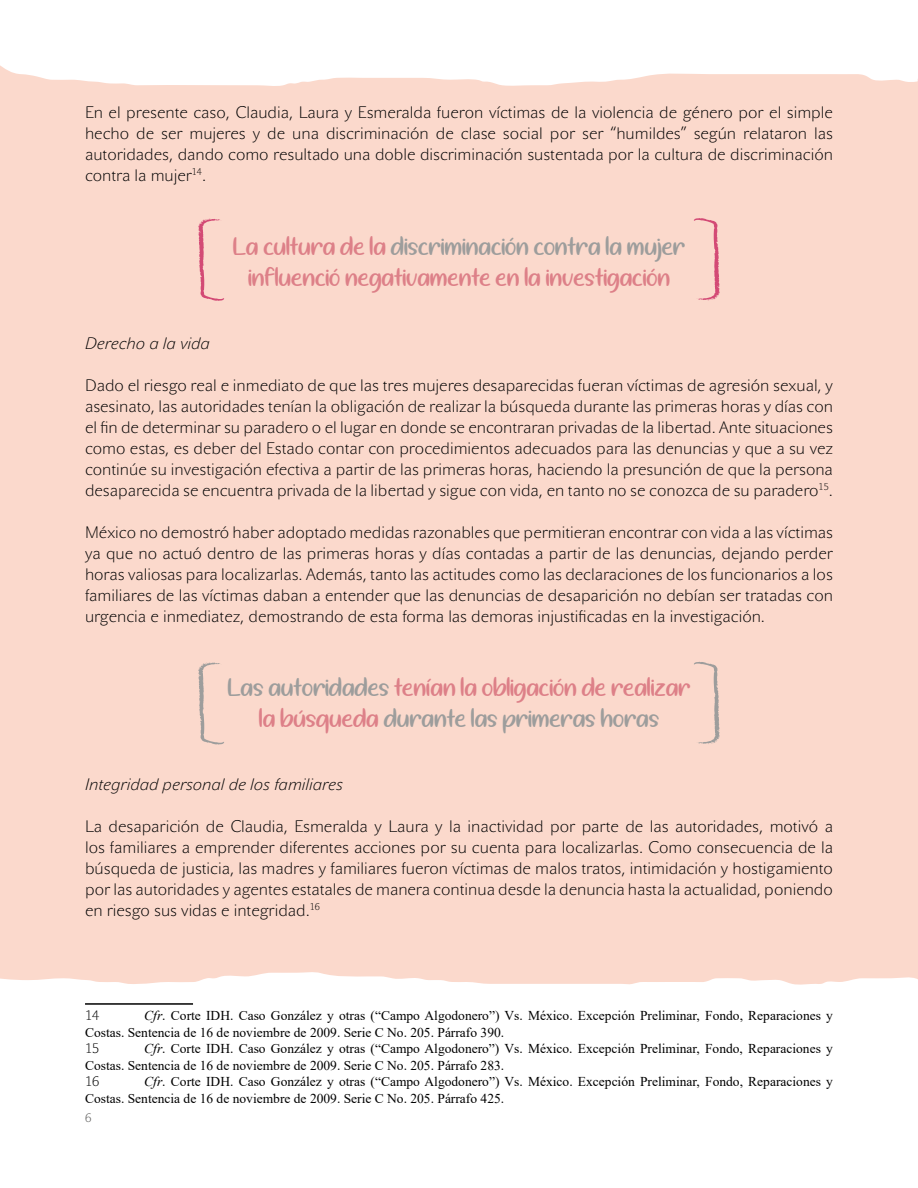
<style>
.page{position:relative;width:918px;height:1188px;background:#fff}
.page>*{position:absolute;margin:0;border:0;box-sizing:border-box;transform-origin:0 0}
.t1{font:25.5px/31.5px "Keepthe Faith";color:#dd8088;text-align:center}
.t2{font:16.5px/21px "John Sans White Pro";color:#000;text-align:justify}
.t3{font:italic 16.5px "John Sans White Pro";color:#000}
.t4{font:13.5px/16.5px "Times New Roman";color:#000}
.t5{font:13.5px "John Sans White Pro";color:#000}
.t6{font:12px "John Sans White Pro";color:#575756}
.s1{color:#9d9d9c}
.s2{font-style:italic}
</style>
<div class="page">
<div style="left:0;top:65px;width:918px;height:920px;background:#fbd9cc"></div>
<hr style="left:85px;top:1003px;width:108px;height:2px;background:#000">
<svg style="left:198px;top:218px;width:26px;height:83px;background:#f4c2be"></svg>
<svg style="left:694px;top:218px;width:26px;height:83px;background:#f4c2be"></svg>
<svg style="left:198px;top:662px;width:26px;height:83px;background:#ebcfc4"></svg>
<svg style="left:694px;top:662px;width:26px;height:83px;background:#ebcfc4"></svg>
<p class="t2" style="left:85px;top:102px;width:749px">En el presente caso, Claudia, Laura y Esmeralda fueron víctimas de la violencia de género por el simple hecho de ser mujeres y de una discriminación de clase social por ser “humildes” según relataron las autoridades, dando como resultado una doble discriminación sustentada por la cultura de discriminación contra la mujer<sup>14</sup>.</p>
<h1 class="t1" style="left:233px;top:231px;width:454px">La cultura de la <span class="s1">discriminación contra la mujer </span>influenció negativamente en la investigación</h1>
<p class="t3" style="left:85px;top:333px;width:126px">Derecho a la vida</p>
<p class="t2" style="left:85px;top:375px;width:749px">Dado el riesgo real e inmediato de que las tres mujeres desaparecidas fueran víctimas de agresión sexual, y asesinato, las autoridades tenían la obligación de realizar la búsqueda durante las primeras horas y días con el fin de determinar su paradero o el lugar en donde se encontraran privadas de la libertad. Ante situaciones como estas, es deber del Estado contar con procedimientos adecuados para las denuncias y que a su vez continúe su investigación efectiva a partir de las primeras horas, haciendo la presunción de que la persona desaparecida se encuentra privada de la libertad y sigue con vida, en tanto no se conozca de su paradero<sup>15</sup>.</p>
<p class="t2" style="left:85px;top:522px;width:749px">México no demostró haber adoptado medidas razonables que permitieran encontrar con vida a las víctimas ya que no actuó dentro de las primeras horas y días contadas a partir de las denuncias, dejando perder horas valiosas para localizarlas. Además, tanto las actitudes como las declaraciones de los funcionarios a los familiares de las víctimas daban a entender que las denuncias de desaparición no debían ser tratadas con urgencia e inmediatez, demostrando de esta forma las demoras injustificadas en la investigación.</p>
<h1 class="t1" style="left:228px;top:671px;width:464px"><span class="s1">Las autoridades</span> tenían la obligación de realizar la búsqueda <span class="s1">durante las primeras horas</span></h1>
<p class="t3" style="left:85px;top:774px;width:259px">Integridad personal de los familiares</p>
<p class="t2" style="left:85px;top:816px;width:750px">La desaparición de Claudia, Esmeralda y Laura y la inactividad por parte de las autoridades, motivó a los familiares a emprender diferentes acciones por su cuenta para localizarlas. Como consecuencia de la búsqueda de justicia, las madres y familiares fueron víctimas de malos tratos, intimidación y hostigamiento por las autoridades y agentes estatales de manera continua desde la denuncia hasta la actualidad, poniendo en riesgo sus vidas e integridad.<sup>16</sup></p>
<p class="t5" style="left:85px;top:1008px;width:16px">14</p>
<p class="t4" style="left:85px;top:1007px;width:749px;text-indent:59px"><span class="s2">Cfr</span>. Corte IDH. Caso González y otras (“Campo Algodonero”) Vs. México. Excepción Preliminar, Fondo, Reparaciones y<br>Costas. Sentencia de 16 de noviembre de 2009. Serie C No. 205. Párrafo 390.</p>
<p class="t5" style="left:85px;top:1041px;width:16px">15</p>
<p class="t4" style="left:85px;top:1040px;width:749px;text-indent:59px"><span class="s2">Cfr</span>. Corte IDH. Caso González y otras (“Campo Algodonero”) Vs. México. Excepción Preliminar, Fondo, Reparaciones y<br>Costas. Sentencia de 16 de noviembre de 2009. Serie C No. 205. Párrafo 283.</p>
<p class="t5" style="left:85px;top:1074px;width:16px">16</p>
<p class="t4" style="left:85px;top:1073px;width:749px;text-indent:59px"><span class="s2">Cfr</span>. Corte IDH. Caso González y otras (“Campo Algodonero”) Vs. México. Excepción Preliminar, Fondo, Reparaciones y<br>Costas. Sentencia de 16 de noviembre de 2009. Serie C No. 205. Párrafo 425.</p>
<p class="t6" style="left:85px;top:1111px;width:8px">6</p>
</div>
